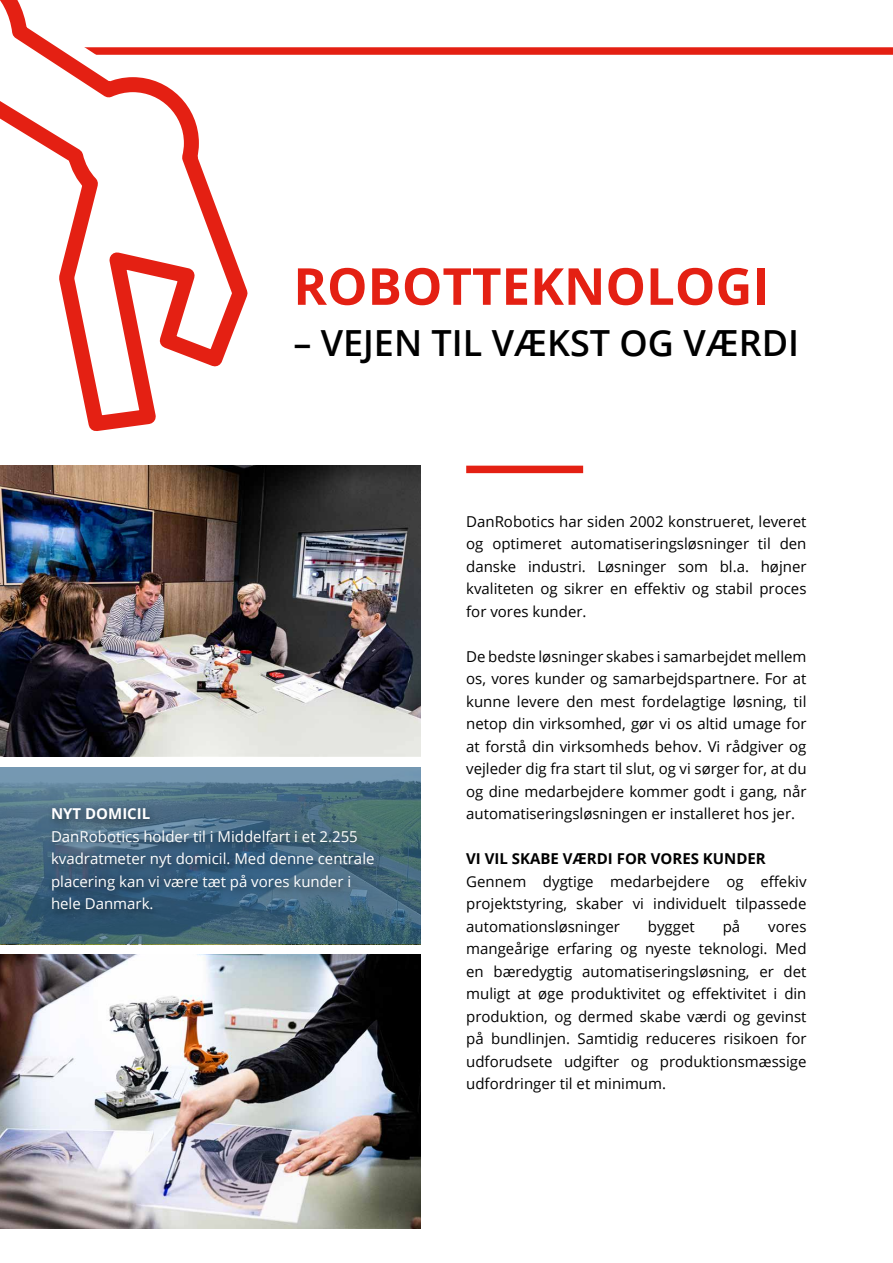
<style>
.page{position:relative;width:893px;height:1263px;background:#fff}
.page>*{position:absolute;margin:0;border:0;box-sizing:border-box;transform-origin:0 0}
.t1{font:700 51px "Open Sans";color:#e42013}
.t2{font:600 36px "Open Sans";color:#000}
.t3{font:15px/22.5px "Open Sans";color:#000;text-align:justify}
.t4{font:15px/22.5px "Open Sans";color:#fff}
.t5{font:700 15px "Open Sans";color:#000}
.t6{font:700 15px "Open Sans";color:#fff}
</style>
<div class="page">
<div style="left:466px;top:466px;width:117px;height:7px;background:#e42013"></div>
<img style="left:0;top:466px;width:421px;height:291px">
<img style="left:0;top:954px;width:421px;height:275px">
<div style="left:51px;top:47px;width:842px;height:8px;background:#e42013"></div>
<img style="left:0;top:47px;width:281px;height:614px">
<img style="left:0;top:0;width:256px;height:637px">
<svg style="left:0;top:767px;width:421px;height:177px;background:#4e7385"></svg>
<div style="left:47px;top:803px;width:337px;height:117px;background:#000;opacity:.5"></div>
<h1 class="t1" style="left:293px;top:262px;width:477px">ROBOTTEKNOLOGI</h1>
<h2 class="t2" style="left:293px;top:330px;width:507px">– VEJEN TIL VÆKST OG VÆRDI</h2>
<p class="t6" style="left:51px;top:806px;width:101px">NYT DOMICIL</p>
<p class="t4" style="left:51px;top:826px;width:325px">DanRobotics holder til i Middelfart i et 2.255 kvadratmeter nyt domicil. Med denne centrale placering kan vi være tæt på vores kunder i hele Danmark.</p>
<p class="t3" style="left:466px;top:511px;width:342px">DanRobotics har siden 2002 konstrueret, leveret og optimeret automatiseringsløsninger til den danske industri. Løsninger som bl.a. højner kvaliteten og sikrer en effektiv og stabil proces for vores kunder.</p>
<p class="t3" style="left:466px;top:646px;width:342px">De bedste løsninger skabes i samarbejdet mellem os, vores kunder og samarbejdspartnere. For at kunne levere den mest fordelagtige løsning, til netop din virksomhed, gør vi os altid umage for at forstå din virksomheds behov. Vi rådgiver og vejleder dig fra start til slut, og vi sørger for, at du og dine medarbejdere kommer godt i gang, når automatiseringsløsningen er installeret hos jer.</p>
<p class="t5" style="left:466px;top:851px;width:301px">VI VIL SKABE VÆRDI FOR VORES KUNDER</p>
<p class="t3" style="left:466px;top:869px;width:342px">Gennem dygtige medarbejdere og effekiv projektstyring, skaber vi individuelt tilpassede automationsløsninger</p>
<p class="t3" style="left:648px;top:916px;width:48px">bygget</p>
<p class="t3" style="left:723px;top:916px;width:19px">på</p>
<p class="t3" style="left:466px;top:916px;width:342px;text-indent:302px">vores mangeårige erfaring og nyeste teknologi. Med en bæredygtig automatiseringsløsning, er det muligt at øge produktivitet og effektivitet i din produktion, og dermed skabe værdi og gevinst på bundlinjen. Samtidig reduceres risikoen for udforudsete udgifter og produktionsmæssige udfordringer til et minimum.</p>
</div>
